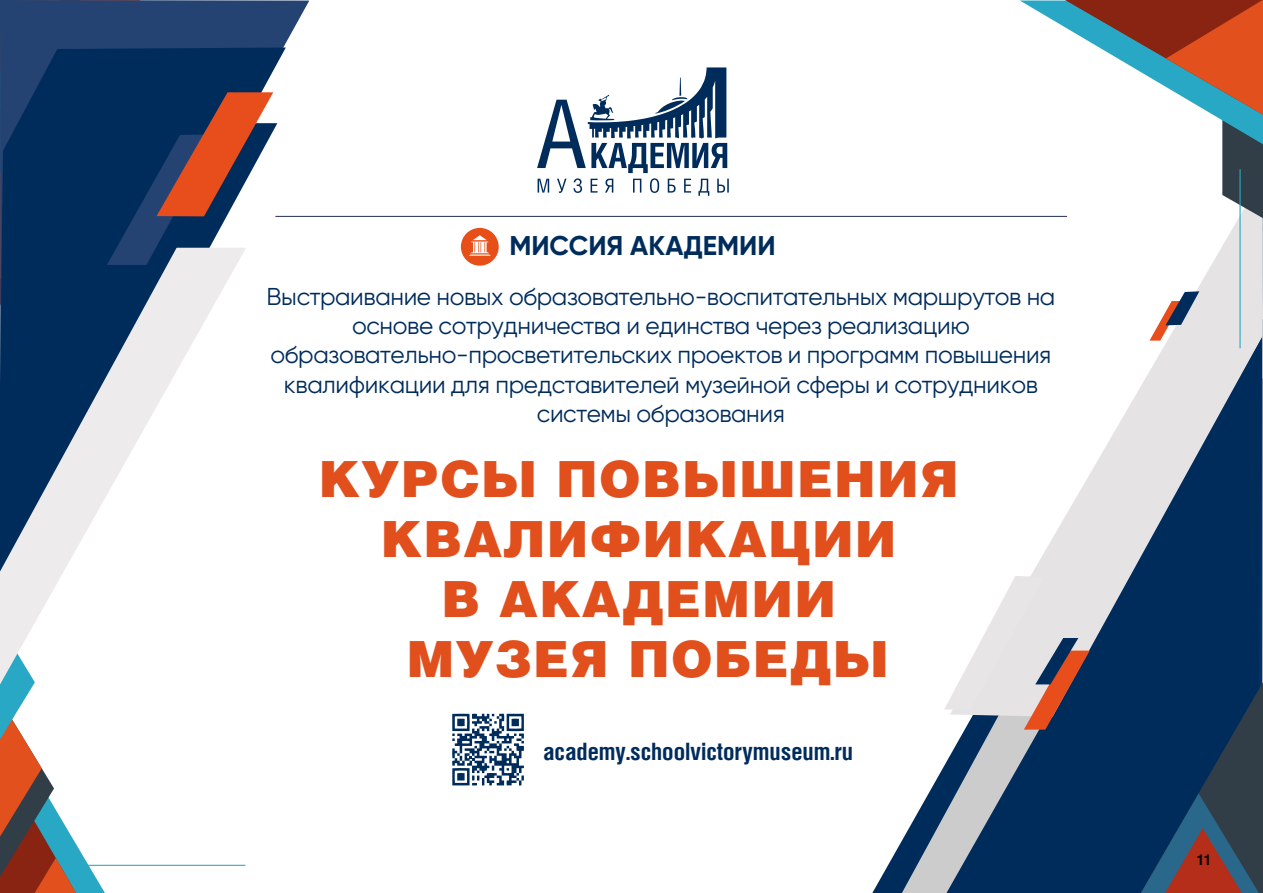
<style>
.page{position:relative;width:1263px;height:893px;background:#fff}
.page>*{position:absolute;margin:0;border:0;box-sizing:border-box;transform-origin:0 0}
.t1{font:49.95px/59.8px "Helios Black C";letter-spacing:.025em;color:#e04f1c;text-align:center}
.t2{font:700 27.15px "Gilroy";color:#002c5c}
.t3{font:24.3px/29.2px "Gilroy";letter-spacing:-.015em;color:#002c5c;text-align:center}
.t4{font:700 24px "Helios Cond";color:#002c5c}
.t5{font:700 15px "Helios Cond";color:#000}
</style>
<div class="page">
<svg style="left:902px;top:717px;width:239px;height:176px;background:#405f81"></svg>
<svg style="left:950px;top:215px;width:313px;height:502px"></svg>
<svg style="left:1149px;top:291px;width:50px;height:50px"></svg>
<svg style="left:1141px;top:682px;width:122px;height:211px;background:#243856"></svg>
<svg style="left:0;top:684px;width:105px;height:209px"></svg>
<svg style="left:1020px;top:0;width:243px;height:218px"></svg>
<hr style="left:1239px;top:169px;width:1px;height:179px;background:#28a8c4">
<hr style="left:86px;top:865px;width:159px;height:1px;background:#28a8c4">
<svg style="left:273px;top:0;width:36px;height:216px"></svg>
<svg style="left:0;top:571px;width:64px;height:113px;fill:#edebec"></svg>
<svg style="left:0;top:48px;width:286px;height:523px"></svg>
<svg style="left:0;top:0;width:273px;height:306px;background:#384d70"></svg>
<svg style="left:452px;top:714px;width:72px;height:72px"></svg>
<svg style="left:537px;top:67px;width:192px;height:129px"></svg>
<svg style="left:944px;top:576px;width:146px;height:154px"></svg>
<hr style="left:275px;top:216px;width:792px;height:1px;background:#212d59">
<div style="left:461px;top:228px;width:38px;height:38px;background:#e84e18;border-radius:50%"></div>
<svg style="left:469px;top:235px;width:21px;height:21px"></svg>
<p class="t2" style="left:509px;top:229px;width:268px">МИССИЯ АКАДЕМИИ</p>
<p class="t3" style="left:267px;top:281px;width:790px">Выстраивание новых образовательно-воспитательных маршрутов на основе сотрудничества и единства через реализацию образовательно-просветительских проектов и программ повышения квалификации для представителей музейной сферы и сотрудников системы образования</p>
<h1 class="t1" style="left:319px;top:447px;width:641px">КУРСЫ ПОВЫШЕНИЯ<br>КВАЛИФИКАЦИИ<br>В АКАДЕМИИ<br>МУЗЕЯ ПОБЕДЫ</h1>
<p class="t4" style="left:543px;top:737px;width:311px">academy.schoolvictorymuseum.ru</p>
<p class="t5" style="left:1197px;top:851px;width:16px">11</p>
</div>
